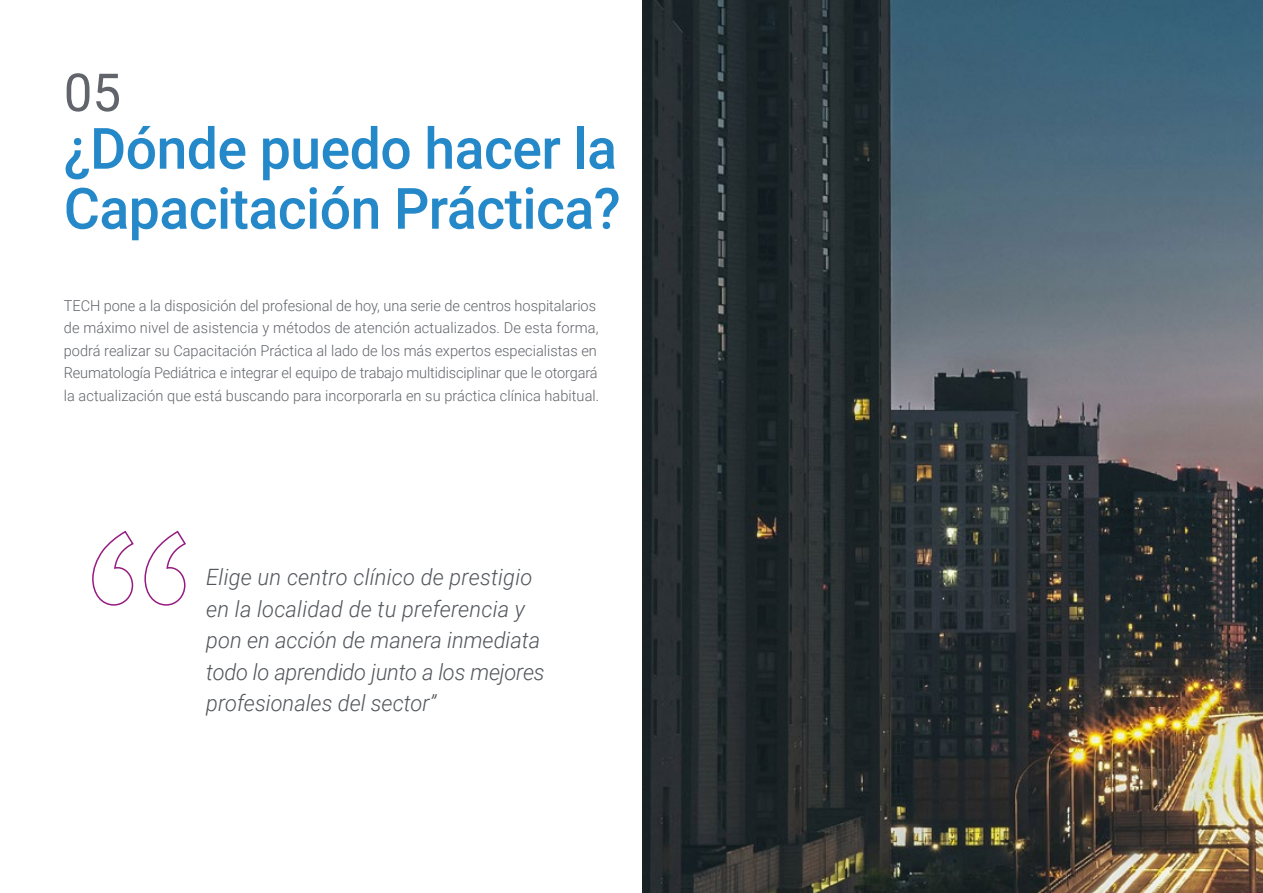
<style>
.page{position:relative;width:1263px;height:893px;background:#fff}
.page>*{position:absolute;margin:0;border:0;box-sizing:border-box;transform-origin:0 0}
.t1{font:500 57px/60px "Roboto";letter-spacing:-.01em;color:#2488c9}
.t2{font:52.5px "Roboto";color:#61646a}
.t3{font:italic 300 22.5px/31.5px "Roboto";color:#52555b}
.t4{font:300 15px/22.5px "Roboto";color:#61646a}
</style>
<div class="page">
<svg style="left:92px;top:530px;width:94px;height:76px"></svg>
<img style="left:642px;top:0;width:621px;height:893px">
<h2 class="t2" style="left:64px;top:56px;width:59px">05</h2>
<h1 class="t1" style="left:64px;top:116px;width:558px">¿Dónde puedo hacer la<br>Capacitación Práctica?</h1>
<p class="t4" style="left:64px;top:293px;width:537px">TECH pone a la disposición del profesional de hoy, una serie de centros hospitalarios de máximo nivel de asistencia y métodos de atención actualizados. De esta forma, podrá realizar su Capacitación Práctica al lado de los más expertos especialistas en Reumatología Pediátrica e integrar el equipo de trabajo multidisciplinar que le otorgará la actualización que está buscando para incorporarla en su práctica clínica habitual.</p>
<h3 class="t3" style="left:206px;top:561px;width:340px">Elige un centro clínico de prestigio en la localidad de tu preferencia y pon en acción de manera inmediata todo lo aprendido junto a los mejores profesionales del sector”</h3>
</div>
